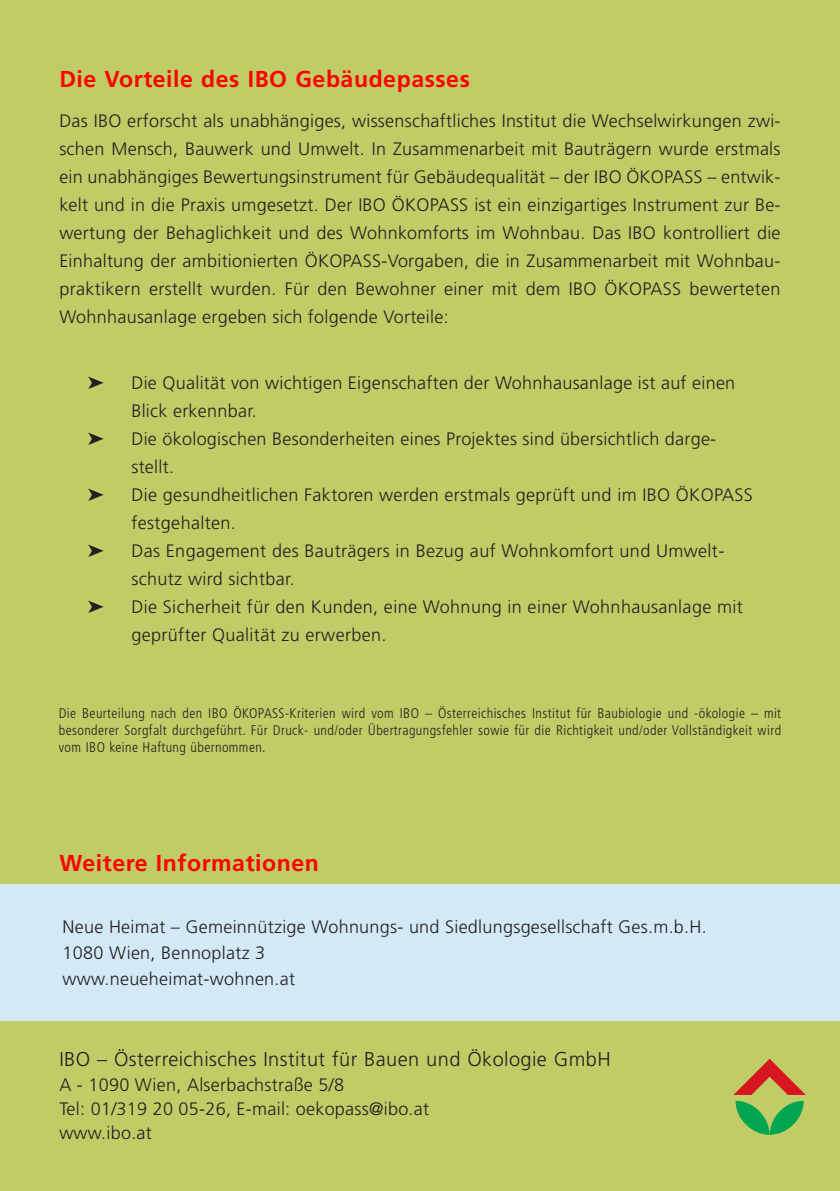
<style>
.page{position:relative;width:840px;height:1191px;background:#fff}
.page>*{position:absolute;margin:0;border:0;box-sizing:border-box;transform-origin:0 0}
.t1{font:700 23px "Frutiger";letter-spacing:.025em;color:#f00}
.t2{font:300 20px "Frutiger";letter-spacing:.02em;color:#231f20}
.t3{font:300 18px/28px "Frutiger";letter-spacing:.015em;color:#231f20}
.t4{font:300 condensed 14px/16.8px "Frutiger";letter-spacing:.03em;color:#231f20;text-align:justify}
</style>
<div class="page">
<div style="left:0;top:0;width:839px;height:1191px;background:#c0cc66"></div>
<div style="left:0;top:884px;width:839px;height:136px;background:#d3e9f6"></div>
<svg style="left:733px;top:1058px;width:72px;height:76px"></svg>
<p class="t1" style="left:59px;top:65px;width:412px">Die Vorteile des IBO Gebäudepasses</p>
<p class="t3" style="left:59px;top:106px;width:722px;text-align:justify">Das IBO erforscht als unabhängiges, wissenschaftliches Institut die Wechselwirkungen zwi&shy;schen Mensch, Bauwerk und Umwelt. In Zusammenarbeit mit Bauträgern wurde erstmals ein unabhängiges Bewertungsinstrument für Gebäudequalität – der IBO Ökopass – entwic&shy;kelt und in die Praxis umgesetzt. Der IBO Ökopass ist ein einzigartiges Instrument zur Be&shy;wertung der Behaglichkeit und des Wohnkomforts im Wohnbau. Das IBO kontrolliert die Einhaltung der ambitionierten Ökopass-Vorgaben, die in Zusammenarbeit mit Wohnbau&shy;praktikern erstellt wurden. Für den Bewohner einer mit dem IBO Ökopass bewerteten Wohnhausanlage ergeben sich folgende Vorteile:</p>
<p class="t3" style="left:131px;top:369px;width:605px">Die Qualität von wichtigen Eigenschaften der Wohnhausanlage ist auf einen<br>Blick erkennbar.</p>
<p class="t3" style="left:131px;top:425px;width:586px">Die ökologischen Besonderheiten eines Projektes sind übersichtlich darge&shy;stellt.</p>
<p class="t3" style="left:131px;top:480px;width:612px">Die gesundheitlichen Faktoren werden erstmals geprüft und im IBO Ökopass festgehalten.</p>
<p class="t3" style="left:131px;top:536px;width:594px">Das Engagement des Bauträgers in Bezug auf Wohnkomfort und Umwelt&shy;schutz wird sichtbar.</p>
<p class="t3" style="left:131px;top:592px;width:612px">Die Sicherheit für den Kunden, eine Wohnung in einer Wohnhausanlage mit geprüfter Qualität zu erwerben.</p>
<p class="t4" style="left:59px;top:705px;width:723px">Die Beurteilung nach den IBO ÖKOPASS-Kriterien wird vom IBO – Österreichisches Institut für Baubiologie und -ökologie – mit besonderer Sorgfalt durchgeführt. Für Druck- und/oder Übertragungsfehler sowie für die Richtigkeit und/oder Vollständigkeit wird vom IBO keine Haftung übernommen.</p>
<p class="t1" style="left:59px;top:849px;width:261px">Weitere Informationen</p>
<p class="t3" style="left:63px;top:913px;width:645px;line-height:26px">Neue Heimat – Gemeinnützige Wohnungs- und Siedlungsgesellschaft Ges.m.b.H.<br>1080 Wien, Bennoplatz 3<br>www.neueheimat-wohnen.at</p>
<p class="t2" style="left:59px;top:1048px;width:552px">IBO – Österreichisches Institut für Bauen und Ökologie GmbH</p>
<p class="t3" style="left:59px;top:1072px;width:371px;line-height:24px">A - 1090 Wien, Alserbachstraße 5/8<br>Tel: 01/319 20 05-26, E-mail: oekopass@ibo.at www.ibo.at</p>
</div>
